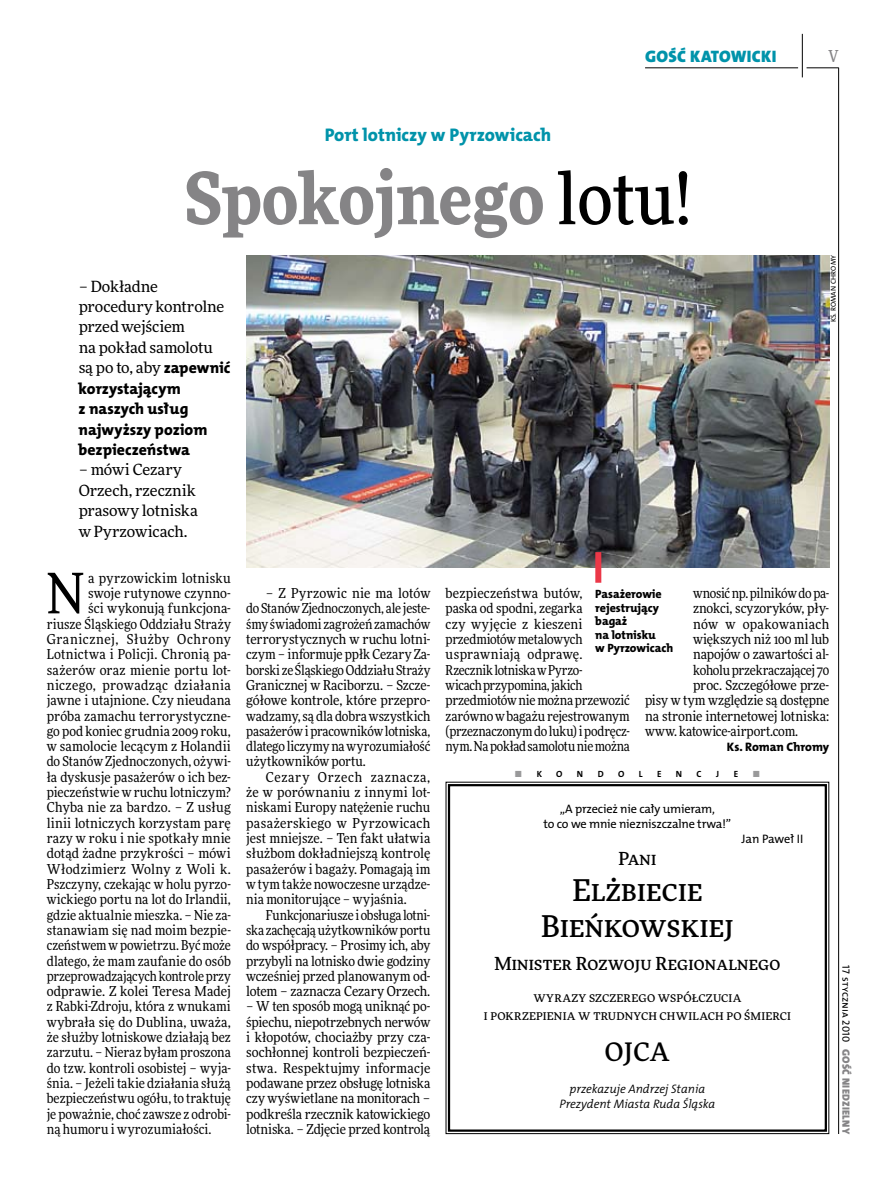
<style>
.page{position:relative;width:893px;height:1191px;background:#fff}
.page>*{position:absolute;margin:0;border:0;box-sizing:border-box;transform-origin:0 0}
.t1{font:900 72px "Freeday Narrow";color:#858486}
.t2{font:55.95px "Freeday Narrow News";color:#000}
.t3{font:500 30px/36px "Freeday";letter-spacing:.01em;color:#000;text-align:center}
.t4{font:500 25.5px "Freeday";color:#000}
.t5{font:18.3px "The Mix HP8 Ex Bld";color:#0093aa}
.t6{font:500 18px "Freeday";letter-spacing:.01em;color:#000}
.t7{font:16.65px "The Mix HP9 Blk";letter-spacing:.02em;color:#0093aa}
.t8{font:500 16.5px "Freeday Narrow";color:#858486;scale:.9 1}
.t9{font:15.75px/20.4px "The Mix HP8 Ex Bld";color:#000}
.t10{font:15.45px/20.4px "Freeday News";letter-spacing:-.005em;color:#000}
.t11{font:13.65px/15.3px "Freeday Narrow News";color:#000;text-align:justify}
.t12{font:13.65px/18px "Freeday News";letter-spacing:.01em;color:#000;text-align:center}
.t13{font:13.65px "Freeday Narrow News";letter-spacing:-.02em;color:#000}
.t14{font:13.65px "Freeday Narrow News";letter-spacing:.025em;color:#000}
.t15{font:13.65px "Freeday Narrow News";letter-spacing:.04em;color:#000}
.t16{font:13.65px "Freeday Narrow News";letter-spacing:.02em;color:#000}
.t17{font:12.3px/15.3px "The Mix HP5 Plain";letter-spacing:-.015em;color:#000;text-align:center}
.t18{font:12.3px/15.3px "The Mix HP4 Se Lig IT";letter-spacing:-.005em;color:#000;text-align:center}
.t19{font:12.3px "The Mix HP8 Ex Bld";letter-spacing:-.005em;color:#000}
.t20{font:12px/13.5px "The Mix HP8 Ex Bld";letter-spacing:-.005em;color:#000}
.t21{font:10.5px "The Mix HP9 Blk";letter-spacing:.025em;color:#858486}
.t22{font:10.5px "The Mix HP5 Plain";letter-spacing:.015em;color:#000}
.t23{font:9px "The Mix HP7 Bld";color:#000}
.t24{font:9px "The Mix HP7 Bld";color:#99999a}
.t25{font:7.2px "The Mix HP5 Plain";letter-spacing:.005em;color:#000}
.s1{font-weight:500;color:#000}
.s2{font-family:"The Mix HP8 Ex Bld";font-size:15.75px}
.s3{color:#000}
</style>
<div class="page">
<hr style="left:806px;top:68px;width:33px;height:1px;background:#000">
<hr style="left:645px;top:68px;width:153px;height:1px;background:#000">
<hr style="left:838px;top:68px;width:1px;height:1066px;background:#000">
<hr style="left:802px;top:34px;width:1px;height:43px;background:#000">
<img style="left:246px;top:255px;width:583px;height:312px">
<svg style="left:445px;top:781px;width:385px;height:353px"></svg>
<div style="left:448px;top:784px;width:379px;height:347px;border:2px solid #000"></div>
<div style="left:595px;top:552px;width:6px;height:31px;background:#eb3848"></div>
<p class="t7" style="left:645px;top:46px;width:133px">GOŚĆ KATOWICKI</p>
<h3 class="t5" style="left:325px;top:123px;width:228px">Port lotniczy w Pyrzowicach</h3>
<h1 class="t1" style="left:185px;top:151px;width:508px">Spokojnego <span class="s1">lotu!</span></h1>
<p class="t10" style="left:79px;top:276px;width:153px">– Dokładne procedury kontrolne przed wejściem<br>na pokład samolotu są po to, aby <span class="s2">zapewnić</span></p>
<p class="t9" style="left:79px;top:378px;width:130px">korzystającym<br>z naszych usług najwyższy poziom bezpieczeństwa</p>
<p class="t10" style="left:79px;top:459px;width:121px">– mówi Cezary<br>Orzech, rzecznik prasowy lotniska w Pyrzowicach.</p>
<p class="t8" style="left:828px;top:46px;width:13px">V</p>
<p class="t25" style="left:829px;top:322px;width:68px;rotate:-90deg">ks. Roman Chromy</p>
<h2 class="t2" style="left:47px;top:559px;width:39px">N</h2>
<p class="t11" style="left:88px;top:570px;width:144px">a pyrzowickim lotnisku</p>
<p class="t11" style="left:88px;top:585px;width:144px">swoje rutynowe czynno-</p>
<p class="t11" style="left:88px;top:600px;width:144px">ści wykonują funkcjona-</p>
<p class="t11" style="left:47px;top:616px;width:186px">riusze Śląskiego Oddziału Straży</p>
<p class="t15" style="left:47px;top:630px;width:186px">Granicznej, Służby Ochrony</p>
<p class="t11" style="left:47px;top:646px;width:186px">Lotnictwa i Policji. Chronią pa-</p>
<p class="t11" style="left:47px;top:662px;width:186px">sażerów oraz mienie portu lot-</p>
<p class="t14" style="left:47px;top:676px;width:186px">niczego, prowadząc działania</p>
<p class="t11" style="left:47px;top:692px;width:186px">jawne i utajnione. Czy nieudana</p>
<p class="t11" style="left:47px;top:708px;width:186px">próba zamachu terrorystyczne-</p>
<p class="t11" style="left:47px;top:723px;width:186px">go pod koniec grudnia 2009 roku,</p>
<p class="t11" style="left:47px;top:738px;width:186px">w samolocie lecącym z Holandii</p>
<p class="t11" style="left:47px;top:754px;width:186px">do Stanów Zjednoczonych, ożywi-</p>
<p class="t11" style="left:47px;top:769px;width:186px">ła dyskusje pasażerów o ich bez-</p>
<p class="t11" style="left:47px;top:784px;width:186px">pieczeństwie w ruchu lotniczym?</p>
<p class="t11" style="left:47px;top:799px;width:186px">Chyba nie za bardzo. – Z usług</p>
<p class="t11" style="left:47px;top:815px;width:186px">linii lotniczych korzystam parę</p>
<p class="t11" style="left:47px;top:830px;width:186px">razy w roku i nie spotkały mnie</p>
<p class="t11" style="left:47px;top:845px;width:186px">dotąd żadne przykrości – mówi</p>
<p class="t11" style="left:47px;top:861px;width:186px">Włodzimierz Wolny z Woli k.</p>
<p class="t11" style="left:47px;top:876px;width:186px">Pszczyny, czekając w holu pyrzo-</p>
<p class="t11" style="left:47px;top:891px;width:186px">wickiego portu na lot do Irlandii,</p>
<p class="t11" style="left:47px;top:907px;width:186px">gdzie aktualnie mieszka. – Nie za-</p>
<p class="t11" style="left:47px;top:922px;width:186px">stanawiam się nad moim bezpie-</p>
<p class="t11" style="left:47px;top:937px;width:186px">czeństwem w powietrzu. Być może</p>
<p class="t11" style="left:47px;top:953px;width:186px">dlatego, że mam zaufanie do osób</p>
<p class="t11" style="left:47px;top:968px;width:186px">przeprowadzających kontrole przy</p>
<p class="t11" style="left:47px;top:983px;width:186px">odprawie. Z kolei Teresa Madej</p>
<p class="t11" style="left:47px;top:998px;width:186px">z Rabki-Zdroju, która z wnukami</p>
<p class="t11" style="left:47px;top:1014px;width:186px">wybrała się do Dublina, uważa,</p>
<p class="t11" style="left:47px;top:1029px;width:186px">że służby lotniskowe działają bez</p>
<p class="t11" style="left:47px;top:1044px;width:186px">zarzutu. – Nieraz byłam proszona</p>
<p class="t11" style="left:47px;top:1060px;width:186px">do tzw. kontroli osobistej – wyja-</p>
<p class="t11" style="left:47px;top:1075px;width:186px">śnia. – Jeżeli takie działania służą</p>
<p class="t11" style="left:47px;top:1090px;width:186px">bezpieczeństwu ogółu, to traktuję</p>
<p class="t11" style="left:47px;top:1106px;width:186px">je poważnie, choć zawsze z odrobi-</p>
<p class="t11" style="left:47px;top:1121px;width:166px">ną humoru i wyrozumiałości.</p>
<p class="t11" style="left:246px;top:585px;width:186px;text-indent:20px">– Z Pyrzowic nie ma lotów do Stanów Zjednoczonych, ale jeste&shy;śmy świadomi zagrożeń zamachów terrorystycznych w ruchu lotni&shy;czym – informuje ppłk Cezary Za&shy;borski ze Śląskiego Oddziału Straży Granicznej w Raciborzu. – Szcze&shy;gółowe kontrole, które przepro&shy;wadzamy, są dla dobra wszystkich pasażerów i pracowników lotniska, dlatego liczymy nawyrozumiałość użytkowników portu.</p>
<p class="t11" style="left:246px;top:769px;width:186px;text-indent:20px">Cezary Orzech zaznacza, że w porównaniu z innymi lot&shy;niskami Europy natężenie ruchu pasażerskiego w Pyrzowicach jest mniejsze. – Ten fakt ułatwia służbom dokładniejszą kontrolę pasażerów i bagaży. Pomagają im w tym także nowoczesne urządze&shy;nia monitorujące – wyjaśnia.</p>
<p class="t11" style="left:246px;top:907px;width:186px;text-indent:20px">Funkcjonariusze iobsługa lotni&shy;ska zachęcają użytkowników portu do współpracy. – Prosimy ich, aby przybyli na lotnisko dwie godziny wcześniej przed planowanym od&shy;lotem – zaznacza Cezary Orzech.</p>
<p class="t11" style="left:246px;top:998px;width:186px">– W ten sposób mogą uniknąć po&shy;śpiechu, niepotrzebnych nerwów i kłopotów, chociażby przy cza&shy;sochłonnej kontroli bezpieczeń&shy;stwa. Respektujmy informacje podawane przez obsługę lotniska czy wyświetlane na monitorach – podkreśla rzecznik katowickiego lotniska. – Zdjęcie przed kontrolą</p>
<p class="t11" style="left:446px;top:585px;width:186px;text-align:left">bezpieczeństwa butów,<br>paska od spodni, zegarka<br>czy wyjęcie z kieszeni przedmiotów metalowych usprawniają odprawę.<br>Rzecznik lotniska wPyrzo-<br>wicach przypomina, jakich przedmiotów niemożna przewozić zarówno wbagażu rejestrowanym (przeznaczonym do luku) ipodręcz&shy;nym. Napokład samolotu niemożna</p>
<p class="t13" style="left:693px;top:585px;width:138px">wnosić np.pilników dopa-</p>
<p class="t20" style="left:595px;top:587px;width:79px">Pasażerowie rejestrujący bagaż<br>na lotnisku<br>w Pyrzowicach</p>
<p class="t11" style="left:693px;top:600px;width:138px">znokci, scyzoryków, pły-</p>
<p class="t16" style="left:693px;top:615px;width:138px">nów w opakowaniach</p>
<p class="t11" style="left:693px;top:631px;width:138px">większych niż 100 ml lub</p>
<p class="t11" style="left:693px;top:646px;width:138px">napojów o zawartości al-</p>
<p class="t13" style="left:693px;top:661px;width:138px">koholu przekraczającej 70</p>
<p class="t11" style="left:693px;top:677px;width:138px">proc. Szczegółowe prze-</p>
<p class="t11" style="left:645px;top:692px;width:186px">pisy w tym względzie są dostępne</p>
<p class="t11" style="left:645px;top:708px;width:186px">na stronie internetowej lotniska:</p>
<p class="t11" style="left:645px;top:723px;width:155px">www. katowice-airport.com.</p>
<p class="t19" style="left:727px;top:739px;width:104px">Ks. Roman Chromy</p>
<p class="t24" style="left:515px;top:768px;width:28px">■ <span class="s3">K</span></p>
<p class="t23" style="left:556px;top:768px;width:8px">O</p>
<p class="t23" style="left:577px;top:768px;width:7px">N</p>
<p class="t23" style="left:598px;top:768px;width:8px">D</p>
<p class="t23" style="left:618px;top:768px;width:8px">O</p>
<p class="t23" style="left:639px;top:768px;width:5px">L</p>
<p class="t23" style="left:657px;top:768px;width:6px">E</p>
<p class="t23" style="left:676px;top:768px;width:14px">NC</p>
<p class="t23" style="left:716px;top:768px;width:4px">J</p>
<p class="t23" style="left:734px;top:768px;width:6px">E</p>
<p class="t24" style="left:752px;top:768px;width:9px">■</p>
<p class="t17" style="left:544px;top:801px;width:189px">„A przecież nie cały umieram,<br>to co we mnie niezniszczalne trwa!”</p>
<p class="t17" style="left:741px;top:831px;width:59px">Jan Paweł II</p>
<h3 class="t6" style="left:618px;top:847px;width:39px">Pani</h3>
<h3 class="t3" style="left:541px;top:871px;width:194px">Elżbiecie<br>Bieńkowskiej</h3>
<h3 class="t6" style="left:494px;top:951px;width:287px">Minister Rozwoju Regionalnego</h3>
<p class="t12" style="left:484px;top:987px;width:308px">wyrazy szczerego współczucia<br>i pokrzepienia w trudnych chwilach po śmierci</p>
<h3 class="t4" style="left:605px;top:1035px;width:66px">OJCA</h3>
<p class="t18" style="left:559px;top:1081px;width:157px">przekazuje Andrzej Stania<br>Prezydent Miasta Ruda Śląska</p>
<p class="t22" style="left:853px;top:965px;width:78px;rotate:90deg">17 stycznia 2010</p>
<p class="t21" style="left:853px;top:1049px;width:86px;rotate:90deg">GOŚĆ NIEDZIELNY</p>
</div>
